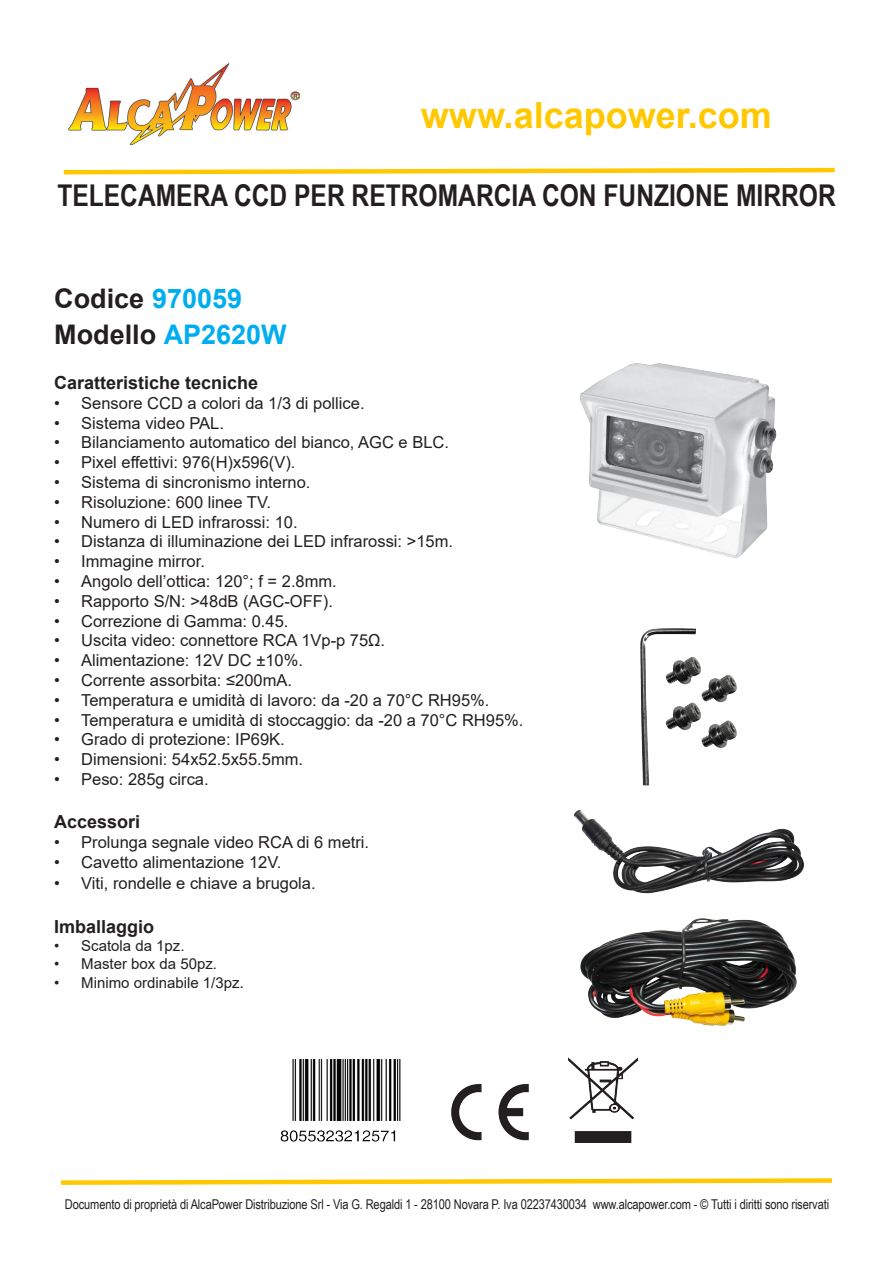
<style>
.page{position:relative;width:893px;height:1263px;background:#fff}
.page>*{position:absolute;margin:0;border:0;box-sizing:border-box;transform-origin:0 0}
.t1{font:700 36px "Arial";color:#ffc800}
.t2{font:700 30px "Arial Narrow";color:#231f20}
.t3{font:700 27px "Arial";color:#231f20}
.t4{font:700 18px "Arial";color:#231f20}
.t5{font:16.5px "Arial";color:#231f20}
.t6{font:15px "Arial";color:#231f20}
.t7{font:13.5px "Arial Narrow";letter-spacing:-.01em;color:#231f20}
.s1{color:#00aeef}
.s2{font-size:16.5px}
</style>
<div class="page">
<img style="left:68px;top:63px;width:232px;height:82px">
<svg style="left:63px;top:167px;width:772px;height:8px"></svg>
<img style="left:451px;top:1084px;width:78px;height:56px">
<img style="left:569px;top:1058px;width:68px;height:84px">
<svg style="left:61px;top:1178px;width:771px;height:7px"></svg>
<img style="left:281px;top:1060px;width:120px;height:82px">
<img style="left:580px;top:363px;width:197px;height:195px">
<img style="left:580px;top:918px;width:217px;height:108px">
<img style="left:574px;top:810px;width:230px;height:84px">
<img style="left:640px;top:628px;width:97px;height:158px">
<p class="t1" style="left:421px;top:90px;width:352px">www.alcapower.com</p>
<p class="t2" style="left:57px;top:172px;width:780px">TELECAMERA CCD PER RETROMARCIA CON FUNZIONE MIRROR</p>
<p class="t3" style="left:54px;top:280px;width:189px">Codice <span class="s1">970059</span></p>
<p class="t3" style="left:54px;top:316px;width:234px">Modello <span class="s1">AP2620W</span></p>
<p class="t4" style="left:54px;top:370px;width:206px">Caratteristiche tecniche</p>
<p class="t5" style="left:54px;top:392px;width:312px">• Sensore CCD a colori da 1/3 di pollice.</p>
<p class="t5" style="left:54px;top:411px;width:171px">• Sistema video PAL.</p>
<p class="t5" style="left:54px;top:431px;width:396px">• Bilanciamento automatico del bianco, AGC e BLC.</p>
<p class="t5" style="left:54px;top:451px;width:243px">• Pixel effettivi: 976(H)x596(V).</p>
<p class="t5" style="left:54px;top:471px;width:258px">• Sistema di sincronismo interno.</p>
<p class="t5" style="left:54px;top:491px;width:218px">• Risoluzione: 600 linee TV.</p>
<p class="t5" style="left:54px;top:510px;width:245px">• Numero di LED infrarossi: 10.</p>
<p class="t5" style="left:54px;top:530px;width:400px">• Distanza di illuminazione dei LED infrarossi: &gt;15m.</p>
<p class="t5" style="left:54px;top:550px;width:152px">• Immagine mirror.</p>
<p class="t5" style="left:54px;top:570px;width:284px">• Angolo dell’ottica: 120°; f = 2.8mm.</p>
<p class="t5" style="left:54px;top:590px;width:280px">• Rapporto S/N: &gt;48dB (AGC-OFF).</p>
<p class="t5" style="left:54px;top:609px;width:236px">• Correzione di Gamma: 0.45.</p>
<p class="t5" style="left:54px;top:629px;width:332px">• Uscita video: connettore RCA 1Vp-p 75Ω.</p>
<p class="t5" style="left:54px;top:649px;width:250px">• Alimentazione: 12V DC ±10%.</p>
<p class="t5" style="left:54px;top:669px;width:239px">• Corrente assorbita: ≤200mA.</p>
<p class="t5" style="left:54px;top:689px;width:437px">• Temperatura e umidità di lavoro: da -20 a 70°C RH95%.</p>
<p class="t5" style="left:54px;top:708px;width:471px">• Temperatura e umidità di stoccaggio: da -20 a 70°C RH95%.</p>
<p class="t5" style="left:54px;top:728px;width:232px">• Grado di protezione: IP69K.</p>
<p class="t5" style="left:54px;top:748px;width:250px">• Dimensioni: 54x52.5x55.5mm.</p>
<p class="t5" style="left:54px;top:768px;width:156px">• Peso: 285g circa.</p>
<p class="t4" style="left:54px;top:809px;width:88px">Accessori</p>
<p class="t5" style="left:54px;top:831px;width:316px">• Prolunga segnale video RCA di 6 metri.</p>
<p class="t5" style="left:54px;top:851px;width:229px">• Cavetto alimentazione 12V.</p>
<p class="t5" style="left:54px;top:872px;width:263px">• Viti, rondelle e chiave a brugola.</p>
<p class="t4" style="left:54px;top:913px;width:102px">Imballaggio</p>
<p class="t6" style="left:54px;top:935px;width:132px">• Scatola da 1pz.</p>
<p class="t6" style="left:54px;top:953px;width:164px">• Master box da 50pz.</p>
<p class="t6" style="left:54px;top:973px;width:192px">• Minimo ordinabile 1/3pz<span class="s2">.</span></p>
<p class="t7" style="left:65px;top:1194px;width:766px">Documento di proprietà di AlcaPower Distribuzione Srl - Via G. Regaldi 1 - 28100 Novara P. Iva 02237430034 www.alcapower.com - © Tutti i diritti sono riservati</p>
</div>
